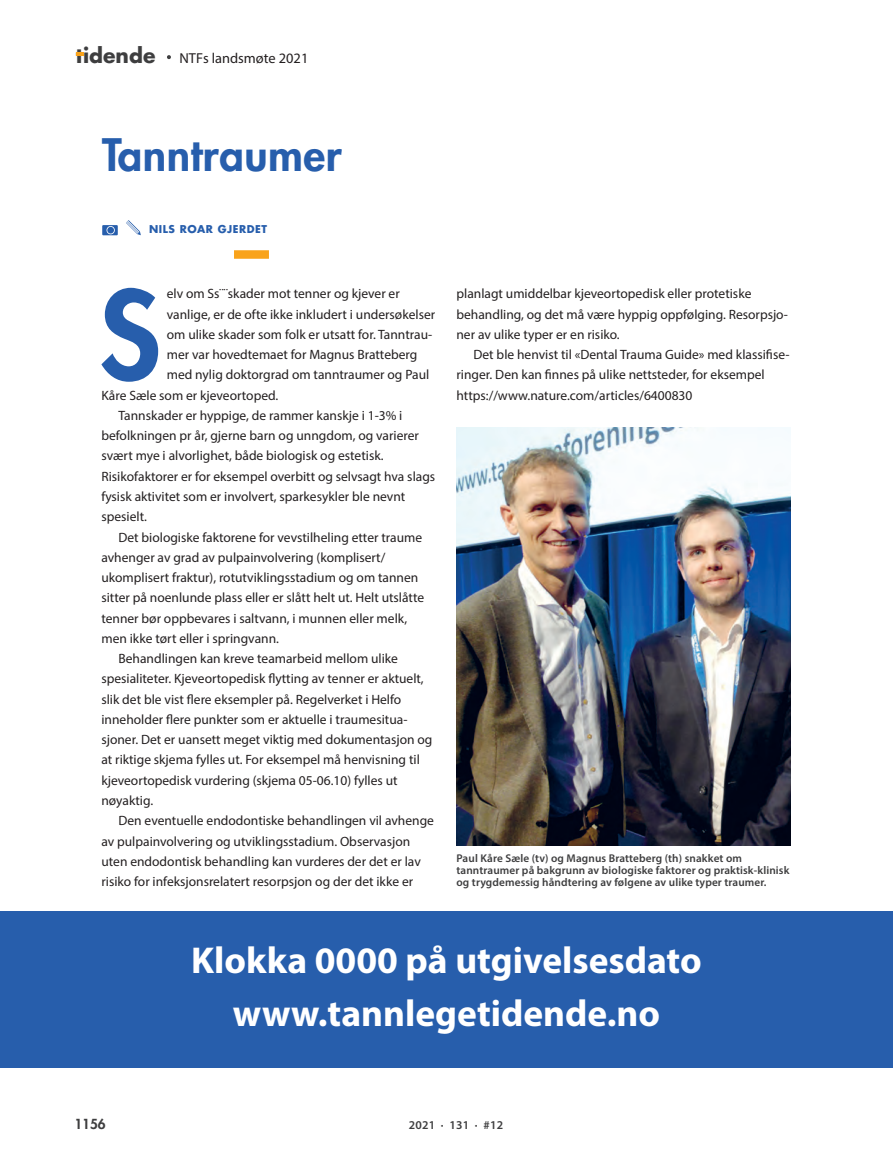
<style>
.page{position:relative;width:893px;height:1149px;background:#fff}
.page>*{position:absolute;margin:0;border:0;box-sizing:border-box;transform-origin:0 0}
.t1{font:800 118.2px "Futura Std";color:#275eac}
.t2{font:800 43.5px "Futura";letter-spacing:.01em;color:#275eac}
.t3{font:700 37.5px/52.5px "Myriad Pro";color:#fff;text-align:center}
.t4{font:700 20.4px "Futura Std";color:#3e3e3f}
.t5{font:14.4px "Myriad Pro";color:#231f20}
.t6{font:13.5px/20.2px "Myriad Pro";color:#231f20}
.t7{font:800 13.5px "Futura Std";color:#3e3e3f}
.t8{font:600 12px "Myriad Pro";letter-spacing:.02em;color:#3e3e3f}
.t9{font:600 11.25px/12px "Myriad Pro";letter-spacing:.01em;color:#3e3e3f}
.t10{font:700 10.5px "Futura Std";letter-spacing:.05em;color:#275eac}
</style>
<div class="page">
<svg style="left:167px;top:55px;width:4px;height:4px"></svg>
<svg style="left:76px;top:53px;width:7px;height:3px"></svg>
<div style="left:234px;top:250px;width:35px;height:9px;background:#f9a31b"></div>
<svg style="left:126px;top:220px;width:15px;height:16px"></svg>
<div style="left:102px;top:225px;width:16px;height:10px;background:#275eac"></div>
<svg style="left:107px;top:226px;width:8px;height:8px"></svg>
<img style="left:457px;top:427px;width:333px;height:418px">
<div style="left:0;top:911px;width:893px;height:156px;background:#275eac"></div>
<h3 class="t4" style="left:76px;top:42px;width:81px">tidende</h3>
<p class="t5" style="left:179px;top:49px;width:130px">NTFs landsmøte 2021</p>
<h2 class="t2" style="left:102px;top:126px;width:241px">Tanntraumer</h2>
<p class="t10" style="left:149px;top:222px;width:119px">NILS ROAR GJERDET</p>
<h1 class="t1" style="left:99px;top:261px;width:64px">S</h1>
<p class="t6" style="left:167px;top:283px;width:234px">elv om Ss¨¨skader mot tenner og kjever er</p>
<p class="t6" style="left:167px;top:303px;width:270px">vanlige, er de ofte ikke inkludert i undersøkelser</p>
<p class="t6" style="left:167px;top:324px;width:267px">om ulike skader som folk er utsatt for. Tanntrau-</p>
<p class="t6" style="left:167px;top:344px;width:252px">mer var hovedtemaet for Magnus Bratteberg</p>
<p class="t6" style="left:167px;top:364px;width:264px">med nylig doktorgrad om tanntraumer og Paul</p>
<p class="t6" style="left:101px;top:384px;width:178px">Kåre Sæle som er kjeveortoped.</p>
<p class="t6" style="left:118px;top:405px;width:285px">Tannskader er hyppige, de rammer kanskje i 1-3% i</p>
<p class="t6" style="left:101px;top:425px;width:319px">befolkningen pr år, gjerne barn og unngdom, og varierer</p>
<p class="t6" style="left:101px;top:445px;width:284px">svært mye i alvorlighet, både biologisk og estetisk.</p>
<p class="t6" style="left:101px;top:465px;width:335px">Risikofaktorer er for eksempel overbitt og selvsagt hva slags</p>
<p class="t6" style="left:101px;top:486px;width:305px">fysisk aktivitet som er involvert, sparkesykler ble nevnt</p>
<p class="t6" style="left:101px;top:506px;width:47px">spesielt.</p>
<p class="t6" style="left:118px;top:526px;width:305px">Det biologiske faktorene for vevstilheling etter traume</p>
<p class="t6" style="left:101px;top:546px;width:285px">avhenger av grad av pulpainvolvering (komplisert/</p>
<p class="t6" style="left:101px;top:567px;width:318px">ukomplisert fraktur), rotutviklingsstadium og om tannen</p>
<p class="t6" style="left:101px;top:587px;width:324px">sitter på noenlunde plass eller er slått helt ut. Helt utslåtte</p>
<p class="t6" style="left:101px;top:607px;width:307px">tenner bør oppbevares i saltvann, i munnen eller melk,</p>
<p class="t6" style="left:101px;top:627px;width:179px">men ikke tørt eller i springvann.</p>
<p class="t6" style="left:118px;top:648px;width:281px">Behandlingen kan kreve teamarbeid mellom ulike</p>
<p class="t6" style="left:101px;top:668px;width:324px">spesialiteter. Kjeveortopedisk flytting av tenner er aktuelt,</p>
<p class="t6" style="left:101px;top:688px;width:301px">slik det ble vist flere eksempler på. Regelverket i Helfo</p>
<p class="t6" style="left:101px;top:708px;width:308px">inneholder flere punkter som er aktuelle i traumesitua-</p>
<p class="t6" style="left:101px;top:729px;width:332px">sjoner. Det er uansett meget viktig med dokumentasjon og</p>
<p class="t6" style="left:101px;top:749px;width:320px">at riktige skjema fylles ut. For eksempel må henvisning til</p>
<p class="t6" style="left:101px;top:769px;width:298px">kjeveortopedisk vurdering (skjema 05-06.10) fylles ut</p>
<p class="t6" style="left:101px;top:789px;width:53px">nøyaktig.</p>
<p class="t6" style="left:118px;top:810px;width:317px">Den eventuelle endodontiske behandlingen vil avhenge</p>
<p class="t6" style="left:101px;top:830px;width:310px">av pulpainvolvering og utviklingsstadium. Observasjon</p>
<p class="t6" style="left:101px;top:850px;width:321px">uten endodontisk behandling kan vurderes der det er lav</p>
<p class="t6" style="left:101px;top:870px;width:313px">risiko for infeksjonsrelatert resorpsjon og der det ikke er</p>
<p class="t6" style="left:456px;top:283px;width:333px">planlagt umiddelbar kjeveortopedisk eller protetiske behandling, og det må være hyppig oppfølging. Resorpsjo&shy;ner av ulike typer er en risiko.</p>
<p class="t6" style="left:456px;top:344px;width:335px;text-indent:17px">Det ble henvist til «Dental Trauma Guide» med klassifise&shy;ringer. Den kan finnes på ulike nettsteder, for eksempel https://www.nature.com/articles/6400830</p>
<p class="t9" style="left:456px;top:851px;width:334px">Paul Kåre Sæle (tv) og Magnus Bratteberg (th) snakket om tanntraumer på bakgrunn av biologiske faktorer og praktisk-klinisk og trygdemessig håndtering av følgene av ulike typer traumer.</p>
<h3 class="t3" style="left:191px;top:933px;width:512px">Klokka 0000 på utgivelsesdato www.tannlegetidende.no</h3>
<p class="t7" style="left:74px;top:1115px;width:33px">1156</p>
<p class="t8" style="left:409px;top:1117px;width:96px">2021 · 131 · #12</p>
</div>
